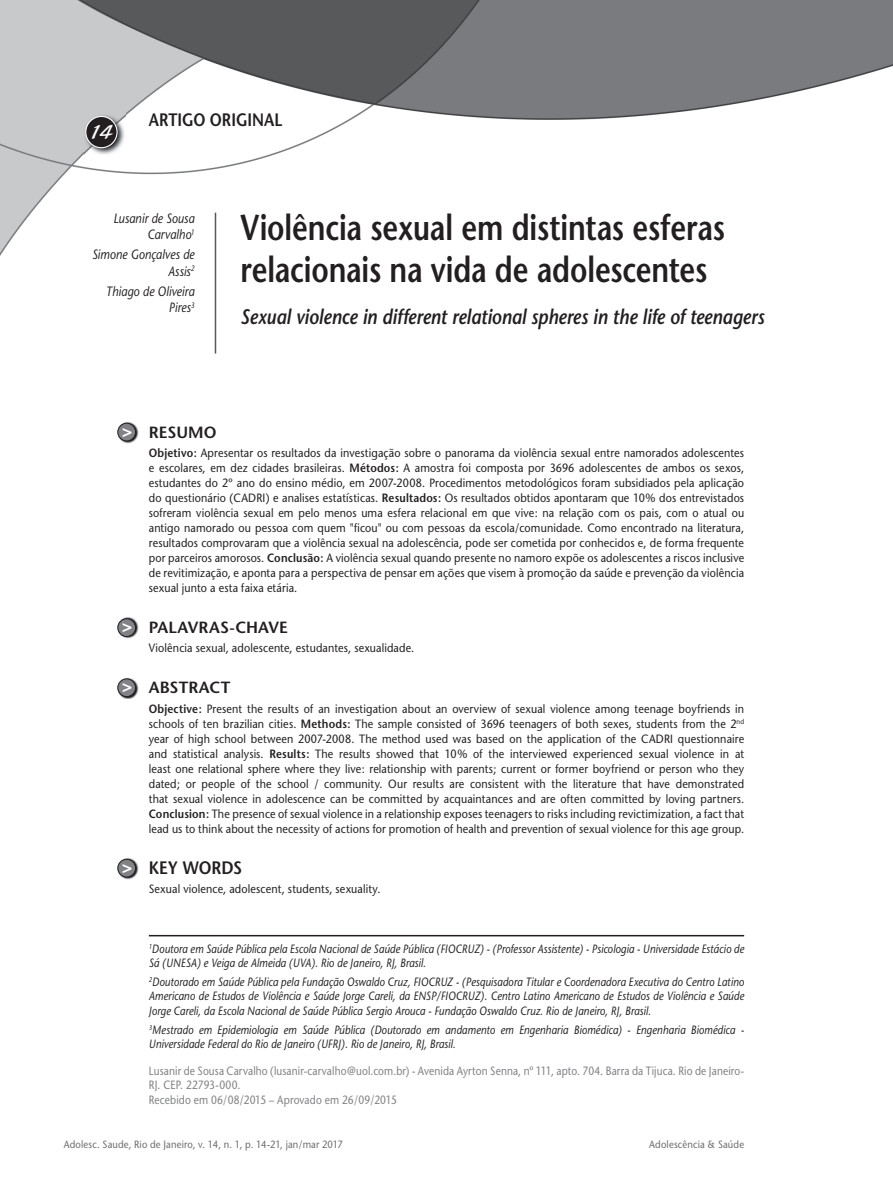
<style>
.page{position:relative;width:893px;height:1191px;background:#fff}
.page>*{position:absolute;margin:0;border:0;box-sizing:border-box;transform-origin:0 0}
.t1{font:600 36px/42px "Stone Sans";letter-spacing:-.005em;color:#231f20;scale:.8 1}
.t2{font:italic 600 21px "Stone Sans";letter-spacing:-.005em;color:#231f20;scale:.85 1}
.t3{font:21px "Blacklight D";color:#fff}
.t4{font:600 18px "Stone Sans";color:#231f20;scale:.85 1}
.t5{font:600 18px "Stone Sans";color:#231f20;scale:.9 1}
.t6{font:700 17.25px "Helvetica";color:#fff}
.t7{font:600 16.2px "Stone Sans";letter-spacing:.005em;color:#231f20}
.t8{font:italic 13.5px/16.2px "Stone Sans";letter-spacing:.005em;color:#231f20;text-align:right;scale:.85 1}
.t9{font:12px/15px "Stone Sans";letter-spacing:.01em;color:#231f20;text-align:justify;scale:.9 1}
.t10{font:italic 12px/14.4px "Stone Sans";letter-spacing:.01em;color:#231f20;scale:.85 1}
.t11{font:12px/14.4px "Stone Sans";letter-spacing:.01em;color:#808285;scale:.85 1}
.t12{font:10.5px "Stone Sans";letter-spacing:.02em;color:#6c6d70;scale:.9 1}
.s1{font-weight:600}
</style>
<div class="page">
<img style="left:0;top:0;width:893px;height:639px">
<img style="left:84px;top:114px;width:41px;height:42px">
<div style="left:86px;top:116px;width:31px;height:32px;background:#231f20;border-radius:50%"></div>
<div style="left:85px;top:116px;width:33px;height:32px;border:1px solid #fff;border-radius:50%"></div>
<hr style="left:215px;top:213px;width:1px;height:140px;background:#57585a">
<hr style="left:149px;top:935px;width:595px;height:1px;background:#231f20">
<img style="left:118px;top:422px;width:21px;height:21px">
<div style="left:118px;top:423px;width:18px;height:18px;background:#808285;border-radius:50%"></div>
<div style="left:117px;top:423px;width:19px;height:18px;border:1px solid #231f20;border-radius:50%"></div>
<img style="left:118px;top:617px;width:21px;height:21px">
<div style="left:118px;top:619px;width:18px;height:17px;background:#808285;border-radius:50%"></div>
<div style="left:117px;top:618px;width:19px;height:19px;border:1px solid #231f20;border-radius:50%"></div>
<img style="left:118px;top:678px;width:21px;height:21px">
<div style="left:118px;top:679px;width:18px;height:17px;background:#808285;border-radius:50%"></div>
<div style="left:117px;top:678px;width:19px;height:19px;border:1px solid #231f20;border-radius:50%"></div>
<img style="left:118px;top:858px;width:21px;height:21px">
<div style="left:118px;top:859px;width:18px;height:18px;background:#808285;border-radius:50%"></div>
<div style="left:117px;top:858px;width:19px;height:19px;border:1px solid #231f20;border-radius:50%"></div>
<h2 class="t3" style="left:89px;top:119px;width:26px">14</h2>
<h3 class="t4" style="left:149px;top:109px;width:159px">ARTIGO ORIGINAL</h3>
<p class="t8" style="left:113px;top:210px;width:97px">Lusanir de Sousa<br>Carvalho<sup>1</sup></p>
<p class="t8" style="left:92px;top:247px;width:122px">Simone Gonçalves de<br>Assis<sup>2</sup></p>
<p class="t8" style="left:106px;top:283px;width:106px">Thiago de Oliveira<br>Pires<sup>3</sup></p>
<h1 class="t1" style="left:241px;top:206px;width:607px">Violência sexual em distintas esferas relacionais na vida de adolescentes</h1>
<h2 class="t2" style="left:241px;top:304px;width:618px">Sexual violence in different relational spheres in the life of teenagers</h2>
<h3 class="t6" style="left:122px;top:420px;width:12px">&gt;</h3>
<h3 class="t6" style="left:122px;top:615px;width:12px">&gt;</h3>
<h3 class="t6" style="left:122px;top:675px;width:12px">&gt;</h3>
<h3 class="t6" style="left:122px;top:856px;width:12px">&gt;</h3>
<h3 class="t7" style="left:149px;top:422px;width:69px">RESUMO</h3>
<p class="t9" style="left:149px;top:445px;width:663px"><span class="s1">Objetivo:</span> Apresentar os resultados da investigação sobre o panorama da violência sexual entre namorados adolescentes e escolares, em dez cidades brasileiras. <span class="s1">Métodos:</span> A amostra foi composta por 3696 adolescentes de ambos os sexos, estudantes do 2º ano do ensino médio, em 2007-2008. Procedimentos metodológicos foram subsidiados pela aplicação do questionário (CADRI) e analises estatísticas. <span class="s1">Resultados:</span> Os resultados obtidos apontaram que 10% dos entrevistados sofreram violência sexual em pelo menos uma esfera relacional em que vive: na relação com os pais, com o atual ou antigo namorado ou pessoa com quem "ficou" ou com pessoas da escola/comunidade. Como encontrado na literatura, resultados comprovaram que a violência sexual na adolescência, pode ser cometida por conhecidos e, de forma frequente por parceiros amorosos. <span class="s1">Conclusão:</span> A violência sexual quando presente no namoro expõe os adolescentes a riscos inclusive de revitimização, e aponta para a perspectiva de pensar em ações que visem à promoção da saúde e prevenção da violência sexual junto a esta faixa etária.</p>
<h3 class="t7" style="left:149px;top:617px;width:141px">PALAVRAS-CHAVE</h3>
<p class="t9" style="left:149px;top:640px;width:297px">Violência sexual, adolescente, estudantes, sexualidade.</p>
<h3 class="t7" style="left:149px;top:678px;width:83px">ABSTRACT</h3>
<p class="t9" style="left:149px;top:701px;width:663px"><span class="s1">Objective:</span> Present the results of an investigation about an overview of sexual violence among teenage boyfriends in schools of ten brazilian cities. <span class="s1">Methods:</span> The sample consisted of 3696 teenagers of both sexes, students from the 2<sup>nd </sup>year of high school between 2007-2008. The method used was based on the application of the CADRI questionnaire and statistical analysis. <span class="s1">Results:</span> The results showed that 10% of the interviewed experienced sexual violence in at least one relational sphere where they live: relationship with parents; current or former boyfriend or person who they dated; or people of the school / community. Our results are consistent with the literature that have demonstrated that sexual violence in adolescence can be committed by acquaintances and are often committed by loving partners.<br><span class="s1">Conclusion:</span> The presence of sexual violence in a relationship exposes teenagers to risks including revictimization, a fact that lead us to think about the necessity of actions for promotion of health and prevention of sexual violence for this age group.</p>
<h3 class="t5" style="left:149px;top:856px;width:105px">KEY WORDS</h3>
<p class="t9" style="left:149px;top:881px;width:259px">Sexual violence, adolescent, students, sexuality.</p>
<p class="t10" style="left:149px;top:941px;width:702px"><sup>1</sup>Doutora em Saúde Pública pela Escola Nacional de Saúde Pública (FIOCRUZ) - (Professor Assistente) - Psicologia - Universidade Estácio de<br>Sá (UNESA) e Veiga de Almeida (UVA). Rio de Janeiro, RJ, Brasil.</p>
<p class="t10" style="left:149px;top:974px;width:702px;text-align:justify"><sup>2</sup>Doutorado em Saúde Pública pela Fundação Oswaldo Cruz, FIOCRUZ - (Pesquisadora Titular e Coordenadora Executiva do Centro Latino Americano de Estudos de Violência e Saúde Jorge Careli, da ENSP/FIOCRUZ). Centro Latino Americano de Estudos de Violência e Saúde Jorge Careli, da Escola Nacional de Saúde Pública Sergio Arouca - Fundação Oswaldo Cruz. Rio de Janeiro, RJ, Brasil.</p>
<p class="t10" style="left:149px;top:1022px;width:702px"><sup>3</sup>Mestrado em Epidemiologia em Saúde Pública (Doutorado em andamento em Engenharia Biomédica) - Engenharia Biomédica -<br>Universidade Federal do Rio de Janeiro (UFRJ). Rio de Janeiro, RJ, Brasil.</p>
<p class="t11" style="left:149px;top:1063px;width:702px">Lusanir de Sousa Carvalho (lusanir-carvalho@uol.com.br) - Avenida Ayrton Senna, nº 111, apto. 704. Barra da Tijuca. Rio de Janeiro-<br>RJ. CEP. 22793-000.<br>Recebido em 06/08/2015 – Aprovado em 26/09/2015</p>
<p class="t12" style="left:64px;top:1137px;width:312px">Adolesc. Saude, Rio de Janeiro, v. 14, n. 1, p. 14-21, jan/mar 2017</p>
<p class="t12" style="left:649px;top:1137px;width:107px">Adolescência &amp; Saúde</p>
</div>
